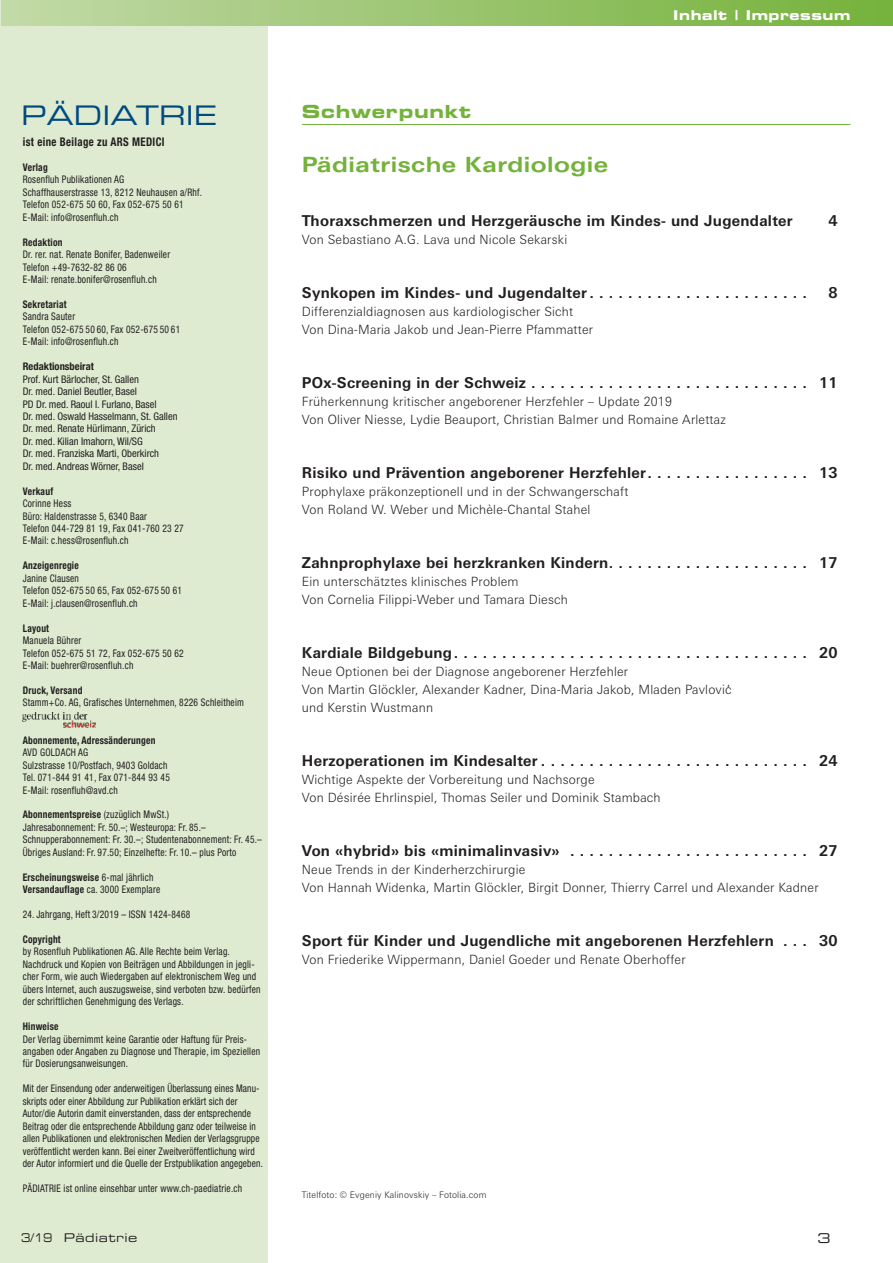
<style>
.page{position:relative;width:893px;height:1263px;background:#fff}
.page>*{position:absolute;margin:0;border:0;box-sizing:border-box;transform-origin:0 0}
.t1{font:27px "Eurostile Extended Two";color:#004a7f}
.t2{font:700 21px "Linotype Univers Extd";letter-spacing:.02em;color:#74b23b}
.t3{font:18px "Eurostile Bold Extended Two";letter-spacing:.04em;color:#74b23b}
.t4{font:700 15px "Linotype Univers Basic";letter-spacing:.02em;color:#231f20}
.t5{font:13.5px "Eurostile Bold Extended Two";letter-spacing:.04em;color:#fff}
.t6{font:13.5px "Eurostile Extended Two";color:#231f20}
.t7{font:300 12.75px/18px "Linotype Univers Basic";letter-spacing:.015em;color:#231f20}
.t8{font:700 condensed 12px "Helvetica Neue";letter-spacing:.035em;color:#231f20;scale:.9 1}
.t9{font:12px "Eurostile Extended Two";letter-spacing:.04em;color:#231f20;scale:.8 1}
.t10{font:condensed 10.5px/12.5px "Helvetica Neue";letter-spacing:.025em;color:#231f20;scale:.9 1}
.t11{font:condensed 10.5px/12.5px "Helvetica Neue";color:#231f20}
.t12{font:700 condensed 10.5px "Helvetica Neue";letter-spacing:.025em;color:#231f20;scale:.9 1}
.t13{font:700 condensed 10.5px/12.5px "Helvetica Neue";letter-spacing:.025em;color:#231f20;scale:.9 1}
.t14{font:700 condensed 10.5px "Helvetica Neue";color:#231f20}
.t15{font:300 9px "Linotype Univers Basic";letter-spacing:.015em;color:#231f20}
.s1{font-weight:700}
.s2{font-weight:400}
</style>
<div class="page">
<div style="left:0;top:0;width:268px;height:1263px;background:#deebd1"></div>
<hr style="left:302px;top:124px;width:548px;height:1px;background:#74b23b">
<div style="left:2px;top:0;width:891px;height:26px;background:linear-gradient(to right,#c2d9a7,#74b13a)"></div>
<img style="left:23px;top:712px;width:72px;height:15px">
<h1 class="t1" style="left:21px;top:105px;width:197px">PÄDIATRIE</h1>
<p class="t8" style="left:23px;top:137px;width:159px">ist eine Beilage zu ARS MEDICI</p>
<p class="t12" style="left:23px;top:163px;width:29px">Verlag</p>
<p class="t10" style="left:23px;top:174px;width:201px">Rosenfluh Publikationen AG<br>Schaffhauserstrasse 13, 8212 Neuhausen a/Rhf.<br>Telefon 052-675 50 60, Fax 052-675 50 61<br>E-Mail: info@rosenfluh.ch</p>
<p class="t12" style="left:23px;top:238px;width:46px">Redaktion</p>
<p class="t10" style="left:23px;top:249px;width:165px">Dr. rer. nat. Renate Bonifer, Badenweiler<br>Telefon +49-7632-82 86 06<br>E-Mail: renate.bonifer@rosenfluh.ch</p>
<p class="t12" style="left:23px;top:300px;width:50px">Sekretariat</p>
<p class="t10" style="left:23px;top:311px;width:176px">Sandra Sauter<br>Telefon 052-675 50 60, Fax 052-675 50 61<br>E-Mail: info@rosenfluh.ch</p>
<p class="t14" style="left:23px;top:363px;width:73px">Redaktionsbeirat</p>
<p class="t11" style="left:23px;top:374px;width:156px">Prof. Kurt Bärlocher, St. Gallen<br>Dr. med. Daniel Beutler, Basel<br>PD Dr. med. Raoul I. Furlano, Basel<br>Dr. med. Oswald Hasselmann, St. Gallen Dr. med. Renate Hürlimann, Zürich<br>Dr. med. Kilian Imahorn, Wil/SG<br>Dr. med. Franziska Marti, Oberkirch<br>Dr. med. Andreas Wörner, Basel</p>
<p class="t12" style="left:23px;top:487px;width:35px">Verkauf</p>
<p class="t10" style="left:23px;top:498px;width:180px">Corinne Hess<br>Büro: Haldenstrasse 5, 6340 Baar<br>Telefon 044-729 81 19, Fax 041-760 23 27<br>E-Mail: c.hess@rosenfluh.ch</p>
<p class="t12" style="left:23px;top:562px;width:64px">Anzeigenregie</p>
<p class="t10" style="left:23px;top:573px;width:178px">Janine Clausen<br>Telefon 052-675 50 65, Fax 052-675 50 61<br>E-Mail: j.clausen@rosenfluh.ch</p>
<p class="t12" style="left:23px;top:624px;width:31px">Layout</p>
<p class="t10" style="left:23px;top:635px;width:180px">Manuela Bührer<br>Telefon 052-675 51 72, Fax 052-675 50 62<br>E-Mail: buehrer@rosenfluh.ch</p>
<p class="t12" style="left:23px;top:686px;width:68px">Druck, Versand</p>
<p class="t10" style="left:23px;top:697px;width:247px">Stamm+Co. AG, Grafisches Unternehmen, 8226 Schleitheim</p>
<p class="t12" style="left:23px;top:736px;width:149px">Abonnemente, Adressänderungen</p>
<p class="t10" style="left:23px;top:747px;width:165px">AVD GOLDACH AG<br>Sulzstrasse 10/Postfach, 9403 Goldach<br>Tel. 071-844 91 41, Fax 071-844 93 45<br>E-Mail: rosenfluh@avd.ch</p>
<p class="t10" style="left:23px;top:809px;width:267px"><span class="s1">Abonnementspreise</span> (zuzüglich MwSt.)<br>Jahresabonnement: Fr. 50.–; Westeuropa: Fr. 85.– Schnupperabonnement: Fr. 30.–; Studentenabonnement: Fr. 45.– Übriges Ausland: Fr. 97.50; Einzelhefte: Fr. 10.– plus Porto</p>
<p class="t13" style="left:23px;top:870px;width:154px">Erscheinungsweise <span class="s2">6-mal jährlich<br></span>Versandauflage <span class="s2">ca. 3000 Exemplare</span></p>
<p class="t10" style="left:23px;top:909px;width:188px">24. Jahrgang, Heft 3/2019 – ISSN 1424-8468</p>
<p class="t12" style="left:23px;top:935px;width:44px">Copyright</p>
<p class="t10" style="left:23px;top:946px;width:266px">by Rosenfluh Publikationen AG. Alle Rechte beim Verlag.<br>Nachdruck und Kopien von Beiträgen und Abbildungen in jegli&shy;cher Form, wie auch Wiedergaben auf elektronischem Weg und übers Internet, auch auszugsweise, sind verboten bzw. bedürfen der schriftlichen Genehmigung des Verlags.</p>
<p class="t12" style="left:23px;top:1022px;width:41px">Hinweise</p>
<p class="t10" style="left:23px;top:1033px;width:265px">Der Verlag übernimmt keine Garantie oder Haftung für Preis&shy;angaben oder Angaben zu Diagnose und Therapie, im Speziellen für Dosierungsanweisungen.</p>
<p class="t10" style="left:23px;top:1083px;width:268px">Mit der Einsendung oder anderweitigen Überlassung eines Manu&shy;skripts oder einer Abbildung zur Publikation erklärt sich der Autor/die Autorin damit einverstanden, dass der entsprechende Beitrag oder die entsprechende Abbildung ganz oder teilweise in allen Publikationen und elektronischen Medien der Verlagsgruppe veröffentlicht werden kann. Bei einer Zweitveröffentlichung wird der Autor informiert und die Quelle der Erstpublikation angegeben.</p>
<p class="t10" style="left:23px;top:1183px;width:245px">PÄDIATRIE ist online einsehbar unter www.ch-paediatrie.ch</p>
<p class="t9" style="left:21px;top:1233px;width:147px">3/19 Pädiatrie</p>
<p class="t5" style="left:673px;top:11px;width:179px">Inhalt | Impressum</p>
<h3 class="t3" style="left:302px;top:105px;width:171px">Schwerpunkt</h3>
<h2 class="t2" style="left:302px;top:157px;width:308px">Pädiatrische Kardiologie</h2>
<h3 class="t4" style="left:302px;top:215px;width:492px">Thoraxschmerzen und Herzgeräusche im Kindes- und Jugendalter</h3>
<h3 class="t4" style="left:828px;top:215px;width:11px">4</h3>
<p class="t7" style="left:302px;top:231px;width:267px">Von Sebastiano A.G. Lava und Nicole Sekarski</p>
<h3 class="t4" style="left:302px;top:287px;width:507px">Synkopen im Kindes- und Jugendalter. . . . . . . . . . . . . . . . . . . . . . .</h3>
<h3 class="t4" style="left:828px;top:287px;width:11px">8</h3>
<p class="t7" style="left:302px;top:303px;width:293px">Differenzialdiagnosen aus kardiologischer Sicht<br>Von Dina-Maria Jakob und Jean-Pierre Pfammatter</p>
<h3 class="t4" style="left:302px;top:377px;width:537px">POx-Screening in der Schweiz . . . . . . . . . . . . . . . . . . . . . . . . . . . . . 11</h3>
<p class="t7" style="left:302px;top:393px;width:425px">Früherkennung kritischer angeborener Herzfehler – Update 2019<br>Von Oliver Niesse, Lydie Beauport, Christian Balmer und Romaine Arlettaz</p>
<h3 class="t4" style="left:302px;top:467px;width:537px">Risiko und Prävention angeborener Herzfehler. . . . . . . . . . . . . . . . . 13</h3>
<p class="t7" style="left:302px;top:483px;width:328px">Prophylaxe präkonzeptionell und in der Schwangerschaft<br>Von Roland W. Weber und Michèle-Chantal Stahel</p>
<h3 class="t4" style="left:302px;top:557px;width:537px">Zahnprophylaxe bei herzkranken Kindern. . . . . . . . . . . . . . . . . . . . . 17</h3>
<p class="t7" style="left:302px;top:573px;width:267px">Ein unterschätztes klinisches Problem<br>Von Cornelia Filippi-Weber und Tamara Diesch</p>
<h3 class="t4" style="left:302px;top:647px;width:537px">Kardiale Bildgebung. . . . . . . . . . . . . . . . . . . . . . . . . . . . . . . . . . . . . 20</h3>
<p class="t7" style="left:302px;top:663px;width:431px">Neue Optionen bei der Diagnose angeborener Herzfehler<br>Von Martin Glöckler, Alexander Kadner, Dina-Maria Jakob, Mladen Pavlovic’ und Kerstin Wustmann</p>
<h3 class="t4" style="left:302px;top:755px;width:537px">Herzoperationen im Kindesalter . . . . . . . . . . . . . . . . . . . . . . . . . . . . 24</h3>
<p class="t7" style="left:302px;top:771px;width:360px">Wichtige Aspekte der Vorbereitung und Nachsorge<br>Von Désirée Ehrlinspiel, Thomas Seiler und Dominik Stambach</p>
<h3 class="t4" style="left:302px;top:845px;width:537px">Von «hybrid» bis «minimalinvasiv» . . . . . . . . . . . . . . . . . . . . . . . . . 27</h3>
<p class="t7" style="left:302px;top:861px;width:518px">Neue Trends in der Kinderherzchirurgie<br>Von Hannah Widenka, Martin Glöckler, Birgit Donner, Thierry Carrel und Alexander Kadner</p>
<h3 class="t4" style="left:302px;top:935px;width:537px">Sport für Kinder und Jugendliche mit angeborenen Herzfehlern . . . 30</h3>
<p class="t7" style="left:302px;top:951px;width:385px">Von Friederike Wippermann, Daniel Goeder und Renate Oberhoffer</p>
<p class="t15" style="left:302px;top:1191px;width:186px">Titelfoto: © Evgeniy Kalinovskiy – Fotolia.com</p>
<p class="t6" style="left:817px;top:1233px;width:15px">3</p>
</div>
